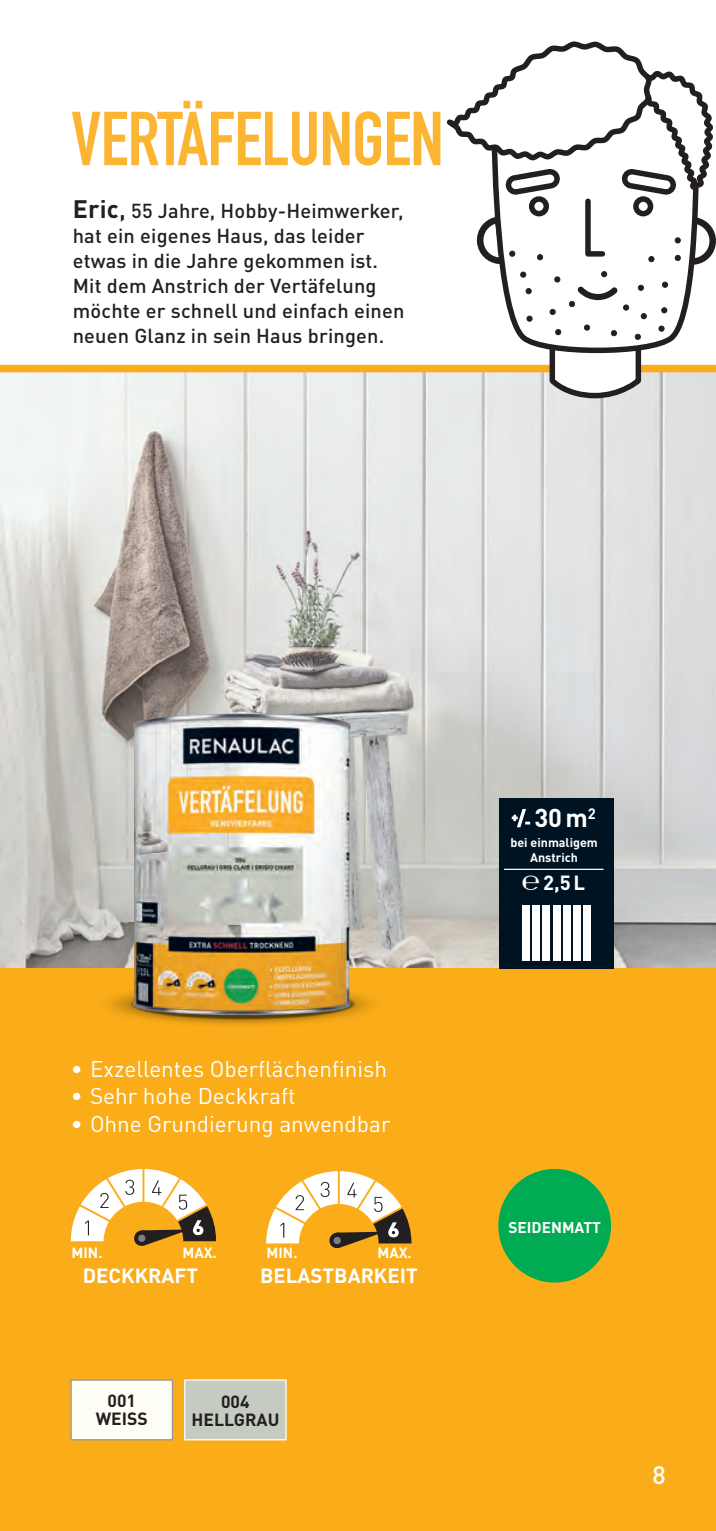
<style>
.page{position:relative;width:716px;height:1531px;background:#fff}
.page>*{position:absolute;margin:0;border:0;box-sizing:border-box;transform-origin:0 0}
.t1{font:700 75px "DIN Condensed";letter-spacing:-.01em;color:#fcb433}
.t2{font:700 25.5px "DIN";color:#fff}
.t3{font:500 25px "DIN Pro";color:#fff}
.t4{font:22.5px "DIN";color:#fff}
.t5{font:700 20.25px "DIN";color:#fff}
.t6{font:500 20px/25px "DIN Pro";letter-spacing:.01em;color:#231f20}
.t7{font:700 17.5px/17.5px "DIN";color:#231f20;text-align:center}
.t8{font:700 15.5px "DIN";color:#fff}
.t9{font:700 14.75px "DIN";color:#fff}
.t10{font:700 12.5px/15px "DIN";color:#fff;text-align:center}
.s1{font-weight:700;font-size:25px}
.s2{font-size:25px}
</style>
<div class="page">
<img style="left:0;top:372px;width:716px;height:597px">
<div style="left:0;top:969px;width:716px;height:562px;background:#faad19"></div>
<div style="left:0;top:365px;width:716px;height:7px;background:#faad19"></div>
<img style="left:92px;top:963px;width:298px;height:62px">
<img style="left:133px;top:713px;width:218px;height:302px">
<div style="left:499px;top:798px;width:115px;height:171px;background:#001322"></div>
<div style="left:522px;top:905px;width:8px;height:56px;background:#fff"></div>
<div style="left:532px;top:905px;width:8px;height:56px;background:#fff"></div>
<div style="left:542px;top:905px;width:8px;height:56px;background:#fff"></div>
<div style="left:553px;top:905px;width:7px;height:56px;background:#fff"></div>
<div style="left:563px;top:905px;width:7px;height:56px;background:#fff"></div>
<div style="left:573px;top:905px;width:8px;height:56px;background:#fff"></div>
<div style="left:583px;top:905px;width:8px;height:56px;background:#fff"></div>
<div style="left:498px;top:1169px;width:113px;height:113px;background:#00ab54;border-radius:50%"></div>
<div style="left:70px;top:1379px;width:103px;height:61px;background:#fffef4;border:1px solid #939598"></div>
<div style="left:184px;top:1379px;width:103px;height:61px;background:#c6cbc1;border:1px solid #fff"></div>
<svg style="left:499px;top:265px;width:196px;height:85px"></svg>
<svg style="left:662px;top:282px;width:6px;height:6px"></svg>
<svg style="left:661px;top:307px;width:6px;height:6px"></svg>
<svg style="left:659px;top:326px;width:5px;height:5px"></svg>
<svg style="left:526px;top:288px;width:5px;height:6px"></svg>
<svg style="left:520px;top:272px;width:6px;height:6px"></svg>
<svg style="left:526px;top:316px;width:6px;height:6px"></svg>
<svg style="left:547px;top:271px;width:100px;height:130px"></svg>
<svg style="left:446px;top:41px;width:270px;height:224px"></svg>
<svg style="left:636px;top:199px;width:14px;height:15px"></svg>
<div style="left:633px;top:196px;width:20px;height:20px;border:5px solid #231f20;border-radius:50%"></div>
<svg style="left:266px;top:1171px;width:145px;height:78px"></svg>
<svg style="left:71px;top:1169px;width:145px;height:77px"></svg>
<hr style="left:504px;top:869px;width:99px;height:1px;background:#fff">
<svg style="left:511px;top:809px;width:19px;height:19px"></svg>
<h1 class="t1" style="left:71px;top:88px;width:374px">VERTÄFELUNGEN</h1>
<p class="t6" style="left:73px;top:196px;width:333px"><span class="s1">Eric</span><span class="s2">,</span> 55 Jahre, Hobby-Heimwerker, hat ein eigenes Haus, das leider etwas in die Jahre gekommen ist.<br>Mit dem Anstrich der Vertäfelung möchte er schnell und einfach einen neuen Glanz in sein Haus bringen.</p>
<p class="t4" style="left:71px;top:1054px;width:317px">• Exzellentes Oberflächenfinish</p>
<p class="t4" style="left:71px;top:1082px;width:226px">• Sehr hohe Deckkraft</p>
<p class="t4" style="left:71px;top:1109px;width:321px">• Ohne Grundierung anwendbar</p>
<p class="t9" style="left:72px;top:1243px;width:32px">MIN.</p>
<p class="t9" style="left:182px;top:1243px;width:36px">MAX.</p>
<p class="t9" style="left:266px;top:1243px;width:32px">MIN.</p>
<p class="t9" style="left:377px;top:1243px;width:36px">MAX.</p>
<p class="t5" style="left:83px;top:1262px;width:117px">DECKKRAFT</p>
<p class="t5" style="left:260px;top:1262px;width:159px">BELASTBARKEIT</p>
<p class="t7" style="left:96px;top:1391px;width:54px">001<br>WEISS</p>
<p class="t7" style="left:191px;top:1392px;width:89px">004<br>HELLGRAU</p>
<p class="t2" style="left:534px;top:801px;width:63px">30m<sup>2</sup></p>
<p class="t10" style="left:510px;top:834px;width:89px">bei einmaligem<br>Anstrich</p>
<p class="t5" style="left:543px;top:869px;width:43px">2,5L</p>
<p class="t8" style="left:508px;top:1217px;width:94px">SEIDENMATT</p>
<p class="t3" style="left:652px;top:1454px;width:15px">8</p>
</div>
